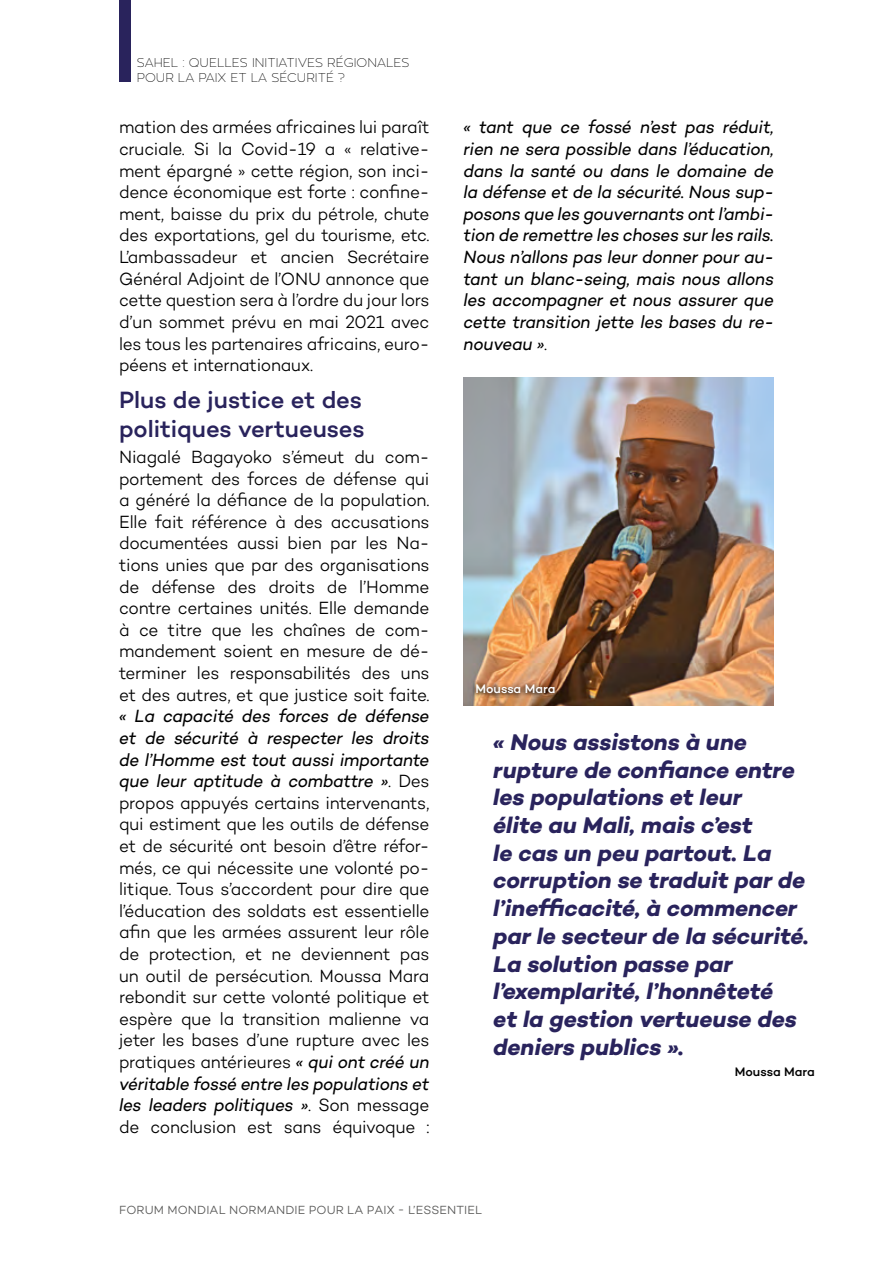
<style>
.page{position:relative;width:893px;height:1263px;background:#fff}
.page>*{position:absolute;margin:0;border:0;box-sizing:border-box;transform-origin:0 0}
.t1{font:500 24px/28.8px "Campton";color:#29235c}
.t2{font:italic 700 23.1px/27.8px "Campton";color:#29235c}
.t3{font:300 18px/21.6px "Campton";letter-spacing:-.015em;color:#000;text-align:justify;scale:.95 1}
.t4{font:italic 18px/21.6px "Campton";letter-spacing:-.015em;color:#000;text-align:justify;scale:.95 1}
.t5{font:100 12.6px/15.1px "Zona Pro";color:#000}
.t6{font:500 12.6px "Campton";color:#000}
.t7{font:500 12.6px "Campton";color:#fff}
.t8{font:300 12px "Campton";letter-spacing:.01em;color:#575756}
.s1{font-weight:400;font-style:italic}
.s2{font-weight:300;font-style:normal}
</style>
<div class="page">
<div style="left:119px;top:0;width:12px;height:82px;background:#29235c"></div>
<img style="left:463px;top:377px;width:311px;height:328px">
<svg style="left:472px;top:681px;width:86px;height:17px"></svg>
<p class="t5" style="left:137px;top:54px;width:274px">SAHEL : QUELLES INITIATIVES RÉGIONALES<br>POUR LA PAIX ET LA SÉCURITÉ ?</p>
<p class="t3" style="left:119px;top:116px;width:328px">mation des armées africaines lui paraît cruciale. Si la Covid-19 a « relative&shy;ment épargné » cette région, son inci&shy;dence économique est forte : confine&shy;ment, baisse du prix du pétrole, chute des exportations, gel du tourisme, etc.<br>L’ambassadeur et ancien Secrétaire Général Adjoint de l’ONU annonce que cette question sera à l’ordre du jour lors d’un sommet prévu en mai 2021 avec les tous les partenaires africains, euro&shy;péens et internationaux.</p>
<h1 class="t1" style="left:119px;top:385px;width:247px">Plus de justice et des politiques vertueuses</h1>
<p class="t3" style="left:119px;top:446px;width:328px">Niagalé Bagayoko s’émeut du com&shy;portement des forces de défense qui a généré la défiance de la population.<br>Elle fait référence à des accusations documentées aussi bien par les Na&shy;tions unies que par des organisations de défense des droits de l’Homme contre certaines unités. Elle demande à ce titre que les chaînes de com&shy;mandement soient en mesure de dé&shy;terminer les responsabilités des uns et des autres, et que justice soit faite.</p>
<p class="t3" style="left:119px;top:705px;width:328px"><span class="s1">« La capacité des forces de défense et de sécurité à respecter les droits de l’Homme est tout aussi importante que leur aptitude à combattre »</span>. Des propos appuyés certains intervenants, qui estiment que les outils de défense et de sécurité ont besoin d’être réfor&shy;més, ce qui nécessite une volonté po&shy;litique. Tous s’accordent pour dire que l’éducation des soldats est essentielle afin que les armées assurent leur rôle de protection, et ne deviennent pas un outil de persécution. Moussa Mara rebondit sur cette volonté politique et espère que la transition malienne va jeter les bases d’une rupture avec les pratiques antérieures <span class="s1">« qui ont créé un véritable fossé entre les populations et les leaders politiques »</span>. Son message de conclusion est sans équivoque :</p>
<p class="t4" style="left:463px;top:116px;width:328px">« tant que ce fossé n’est pas réduit, rien ne sera possible dans l’éducation, dans la santé ou dans le domaine de la défense et de la sécurité. Nous sup&shy;posons que les gouvernants ont l’ambi&shy;tion de remettre les choses sur les rails.<br>Nous n’allons pas leur donner pour au&shy;tant un blanc-seing, mais nous allons les accompagner et nous assurer que cette transition jette les bases du re&shy;nouveau »<span class="s2">.</span></p>
<p class="t7" style="left:475px;top:681px;width:81px">Moussa Mara</p>
<p class="t2" style="left:493px;top:728px;width:317px">« Nous assistons à une rupture de confiance entre les populations et leur<br>élite au Mali, mais c’est<br>le cas un peu partout. La corruption se traduit par de l’inefficacité, à commencer par le secteur de la sécurité.<br>La solution passe par l’exemplarité, l’honnêteté<br>et la gestion vertueuse des deniers publics ».</p>
<p class="t6" style="left:735px;top:1063px;width:81px">Moussa Mara</p>
<p class="t8" style="left:119px;top:1203px;width:365px">FORUM MONDIAL NORMANDIE POUR LA PAIX - L’ESSENTIEL</p>
</div>
